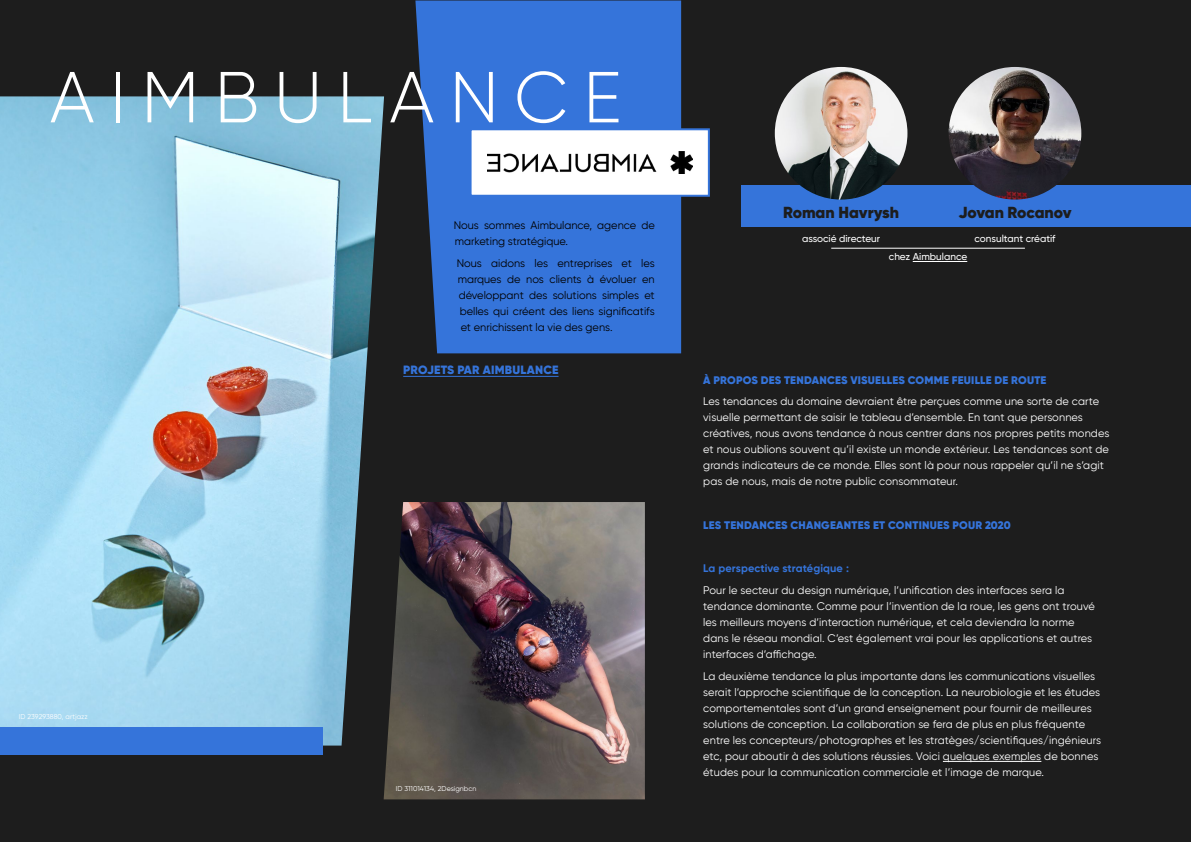
<style>
.page{position:relative;width:1191px;height:842px;background:#1d1d1d}
.page>*{position:absolute;margin:0;border:0;box-sizing:border-box;transform-origin:0 0}
.t1{font:300 72px "Gilroy";letter-spacing:.21em;color:#fff}
.t2{font:900 16px "Gilroy";color:#1d1d1d}
.t3{font:900 12px "Gilroy";letter-spacing:.02em;color:#3574da}
.t4{font:11px/16px "Gilroy";letter-spacing:.01em;color:#fff}
.t5{font:11px/16px "Gilroy";color:#000}
.t6{font:900 11px "Gilroy";letter-spacing:.02em;color:#3574da}
.t7{font:700 11px "Gilroy";letter-spacing:.01em;color:#3574da}
.t8{font:500 10px "Gilroy";color:#fff}
.t9{font:7px "Gilroy";letter-spacing:.01em;color:#fff}
</style>
<div class="page">
<div style="left:415px;top:1px;width:266px;height:352px;background:#3574da"></div>
<img style="left:0;top:96px;width:384px;height:649px">
<hr style="left:943px;top:761px;width:98px;height:1px;background:#fff">
<hr style="left:403px;top:376px;width:155px;height:1px;background:#3574da">
<img style="left:384px;top:502px;width:261px;height:297px">
<div style="left:0;top:727px;width:322px;height:28px;background:#3574da"></div>
<div style="left:742px;top:185px;width:449px;height:41px;background:#3574da"></div>
<img style="left:775px;top:67px;width:132px;height:133px;border-radius:66px">
<img style="left:948px;top:67px;width:133px;height:133px;border-radius:66px">
<hr style="left:912px;top:261px;width:55px;height:1px;background:#fff">
<hr style="left:831px;top:248px;width:194px;height:1px;background:#fff">
<div style="left:470px;top:129px;width:239px;height:67px;background:#fff"></div>
<img style="left:487px;top:151px;width:205px;height:23px">
<div style="left:469px;top:128px;width:241px;height:69px;border:2px solid #3574da"></div>
<h1 class="t1" style="left:49px;top:53px;width:573px">AIMBULANCE</h1>
<p class="t5" style="left:454px;top:217px;width:202px">Nous sommes Aimbulance, agence de marketing stratégique.</p>
<p class="t5" style="left:457px;top:255px;width:200px;text-align:justify">Nous aidons les entreprises et les marques de nos clients à évoluer en développant des solutions simples et belles qui créent des liens significatifs et enrichissent la vie des gens.</p>
<p class="t9" style="left:19px;top:712px;width:70px">ID 239293880, artjazz</p>
<p class="t3" style="left:403px;top:362px;width:157px">PROJETS PAR AIMBULANCE</p>
<p class="t9" style="left:396px;top:784px;width:82px">ID 311014134, 2Designbcn</p>
<h2 class="t2" style="left:783px;top:203px;width:117px">Roman Havrysh</h2>
<p class="t8" style="left:802px;top:233px;width:80px">associé directeur</p>
<h2 class="t2" style="left:958px;top:203px;width:115px">Jovan Rocanov</h2>
<p class="t8" style="left:974px;top:233px;width:82px">consultant créatif</p>
<p class="t8" style="left:889px;top:250px;width:80px">chez Aimbulance</p>
<p class="t6" style="left:703px;top:373px;width:345px">À PROPOS DES TENDANCES VISUELLES COMME FEUILLE DE ROUTE</p>
<p class="t4" style="left:703px;top:393px;width:407px">Les tendances du domaine devraient être perçues comme une sorte de carte visuelle permettant de saisir le tableau d’ensemble. En tant que personnes créatives, nous avons tendance à nous centrer dans nos propres petits mondes et nous oublions souvent qu’il existe un monde extérieur. Les tendances sont de grands indicateurs de ce monde. Elles sont là pour nous rappeler qu’il ne s’agit pas de nous, mais de notre public consommateur.</p>
<p class="t6" style="left:703px;top:518px;width:309px">LES TENDANCES CHANGEANTES ET CONTINUES POUR 2020</p>
<p class="t7" style="left:703px;top:561px;width:147px">La perspective stratégique :</p>
<p class="t4" style="left:703px;top:582px;width:393px">Pour le secteur du design numérique, l’unification des interfaces sera la tendance dominante. Comme pour l’invention de la roue, les gens ont trouvé les meilleurs moyens d’interaction numérique, et cela deviendra la norme dans le réseau mondial. C’est également vrai pour les applications et autres interfaces d’affichage.</p>
<p class="t4" style="left:703px;top:668px;width:399px">La deuxième tendance la plus importante dans les communications visuelles serait l’approche scientifique de la conception. La neurobiologie et les études comportementales sont d’un grand enseignement pour fournir de meilleures solutions de conception. La collaboration se fera de plus en plus fréquente entre les concepteurs/photographes et les stratèges/scientifiques/ingénieurs etc, pour aboutir à des solutions réussies. Voici quelques exemples de bonnes études pour la communication commerciale et l’image de marque.</p>
</div>
